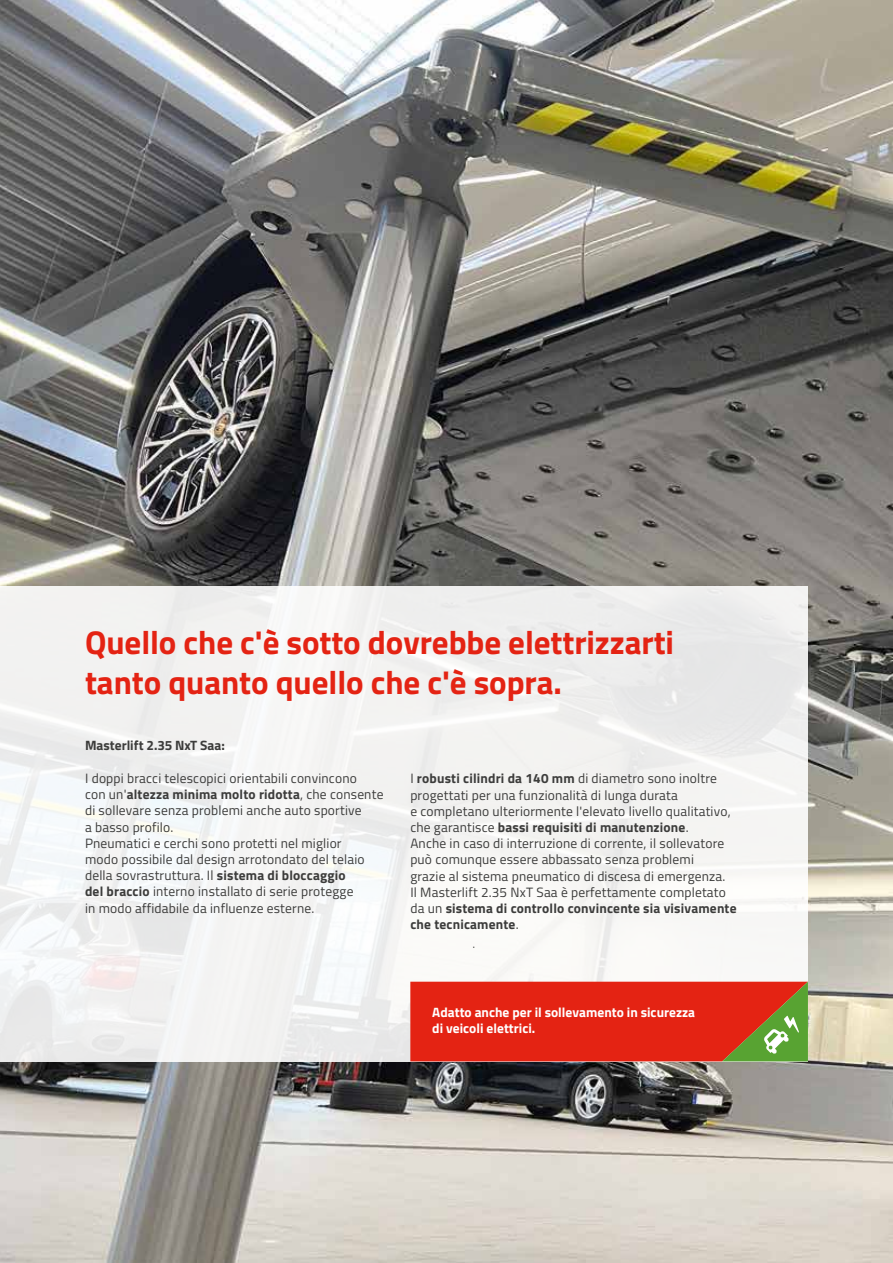
<style>
.page{position:relative;width:893px;height:1263px;background:#fff}
.page>*{position:absolute;margin:0;border:0;box-sizing:border-box;transform-origin:0 0}
.t1{font:700 33px/39.6px "Titillium Web";letter-spacing:-.005em;color:#e42313}
.t2{font:13.5px/16.2px "Titillium Web";letter-spacing:.015em;color:#3c3c3b}
.t3{font:700 13.5px/16.2px "Titillium Web";color:#fff}
.t4{font:700 13.5px "Titillium Web";color:#3c3c3b}
.t5{font:300 13.5px "Titillium Web";color:#3c3c3b}
.s1{font-weight:700}
</style>
<div class="page">
<img style="left:0;top:0;width:893px;height:1263px">
<div style="left:0;top:586px;width:808px;height:475px;background:#f3f3f1"></div>
<svg style="left:410px;top:982px;width:398px;height:79px;background:#d63218"></svg>
<h1 class="t1" style="left:85px;top:621px;width:591px">Quello che c'è sotto dovrebbe elettrizzarti tanto quanto quello che c'è sopra.</h1>
<p class="t4" style="left:85px;top:735px;width:141px">Masterlift 2.35 NxT Saa:</p>
<p class="t2" style="left:85px;top:769px;width:300px">I doppi bracci telescopici orientabili convincono<br>con un'<span class="s1">altezza minima molto ridotta</span>, che consente di sollevare senza problemi anche auto sportive<br>a basso profilo.<br>Pneumatici e cerchi sono protetti nel miglior<br>modo possibile dal design arrotondato del telaio della sovrastruttura. Il <span class="s1">sistema di bloccaggio<br>del braccio</span> interno installato di serie protegge<br>in modo affidabile da influenze esterne.</p>
<p class="t2" style="left:410px;top:770px;width:328px">I <span class="s1">robusti cilindri da 140 mm</span> di diametro sono inoltre progettati per una funzionalità di lunga durata<br>e completano ulteriormente l'elevato livello qualitativo, che garantisce <span class="s1">bassi requisiti di manutenzione</span>.<br>Anche in caso di interruzione di corrente, il sollevatore può comunque essere abbassato senza problemi<br>grazie al sistema pneumatico di discesa di emergenza.<br>Il Masterlift 2.35 NxT Saa è perfettamente completato da un <span class="s1">sistema di controllo convincente sia visivamente che tecnicamente</span>.</p>
<p class="t5" style="left:472px;top:934px;width:4px">.</p>
<p class="t3" style="left:432px;top:1003px;width:264px">Adatto anche per il sollevamento in sicurezza di veicoli elettrici.</p>
</div>
